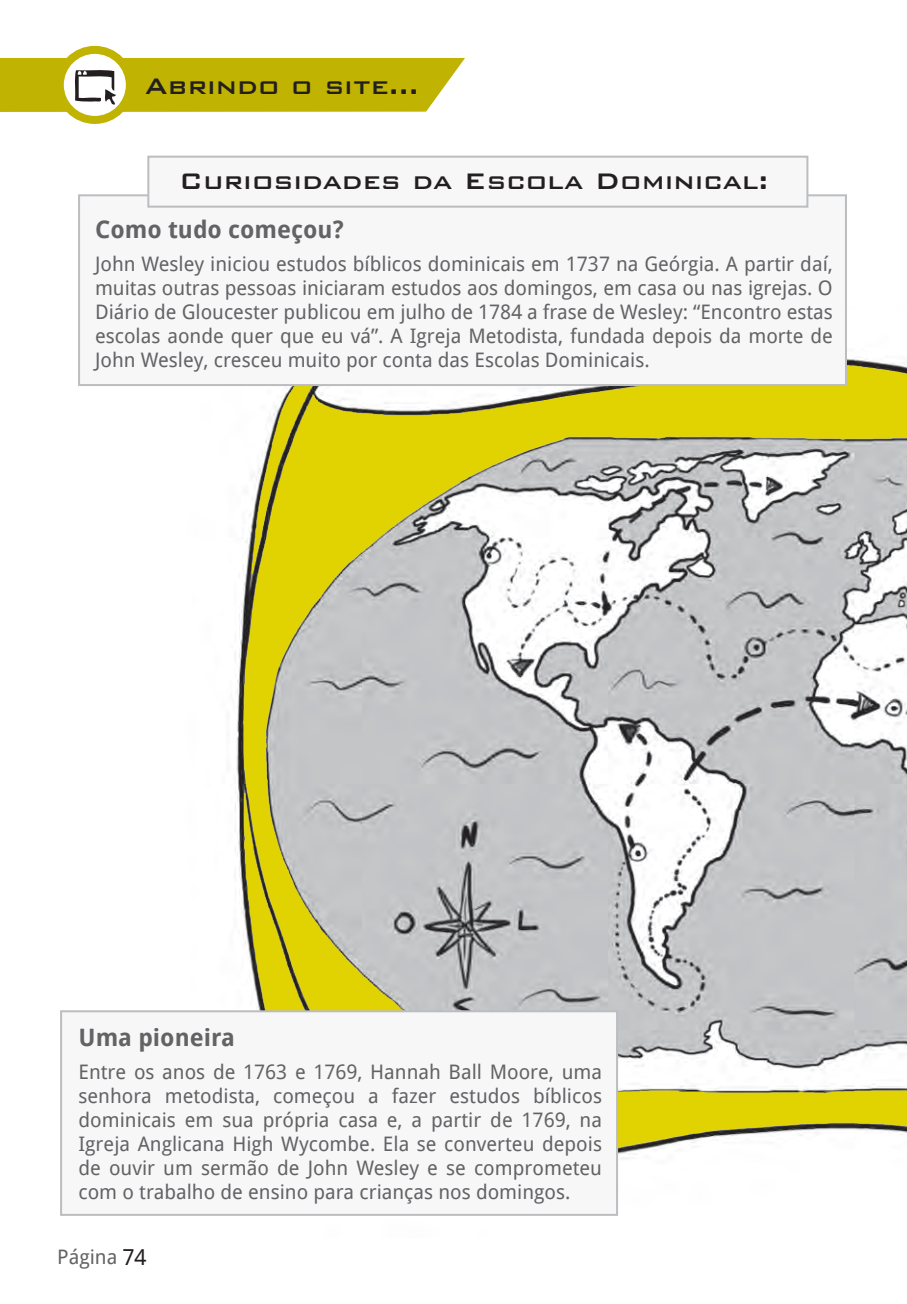
<style>
.page{position:relative;width:907px;height:1304px;background:#fff}
.page>*{position:absolute;margin:0;border:0;box-sizing:border-box;transform-origin:0 0}
.t1{font:500 30px "Bank Gothic BT";color:#231f20}
.t2{font:700 24px "Droid Sans";color:#636366}
.t3{font:20px/24px "Droid Sans";color:#636366;text-align:justify}
.s1{font-size:22px;color:#231f20}
</style>
<div class="page">
<img style="left:118px;top:53px;width:788px;height:1163px">
<svg style="left:60px;top:50px;width:70px;height:70px"></svg>
<div style="left:56px;top:46px;width:78px;height:78px;border:8px solid #c0b301;border-radius:50%"></div>
<svg style="left:0;top:58px;width:465px;height:54px;background:#c5ba23"></svg>
<div style="left:78px;top:194px;width:768px;height:192px;background:#f7f7f8;border:2px solid #bcbdc0"></div>
<div style="left:147px;top:156px;width:661px;height:52px;background:#f7f7f8;border:2px solid #bcbdc0"></div>
<div style="left:60px;top:1010px;width:557px;height:205px;background:#f7f7f8;border:2px solid #bcbdc0"></div>
<h1 class="t1" style="left:145px;top:70px;width:275px">Abrindo o site...</h1>
<h1 class="t1" style="left:179px;top:164px;width:590px">Curiosidades da Escola Dominical:</h1>
<p class="t2" style="left:95px;top:212px;width:250px">Como tudo começou?</p>
<p class="t3" style="left:95px;top:251px;width:739px">John Wesley iniciou estudos bíblicos dominicais em 1737 na Geórgia. A partir daí, muitas outras pessoas iniciaram estudos aos domingos, em casa ou nas igrejas. O Diário de Gloucester publicou em julho de 1784 a frase de Wesley: “Encontro estas escolas aonde quer que eu vá”. A Igreja Metodista, fundada depois da morte de John Wesley, cresceu muito por conta das Escolas Dominicais.</p>
<p class="t2" style="left:78px;top:1020px;width:158px">Uma pioneira</p>
<p class="t3" style="left:78px;top:1058px;width:525px">Entre os anos de 1763 e 1769, Hannah Ball Moore, uma senhora metodista, começou a fazer estudos bíblicos dominicais em sua própria casa e, a partir de 1769, na Igreja Anglicana High Wycombe. Ela se converteu depois de ouvir um sermão de John Wesley e se comprometeu com o trabalho de ensino para crianças nos domingos.</p>
<p class="t3" style="left:57px;top:1243px;width:91px">Página <span class="s1">74</span></p>
</div>
